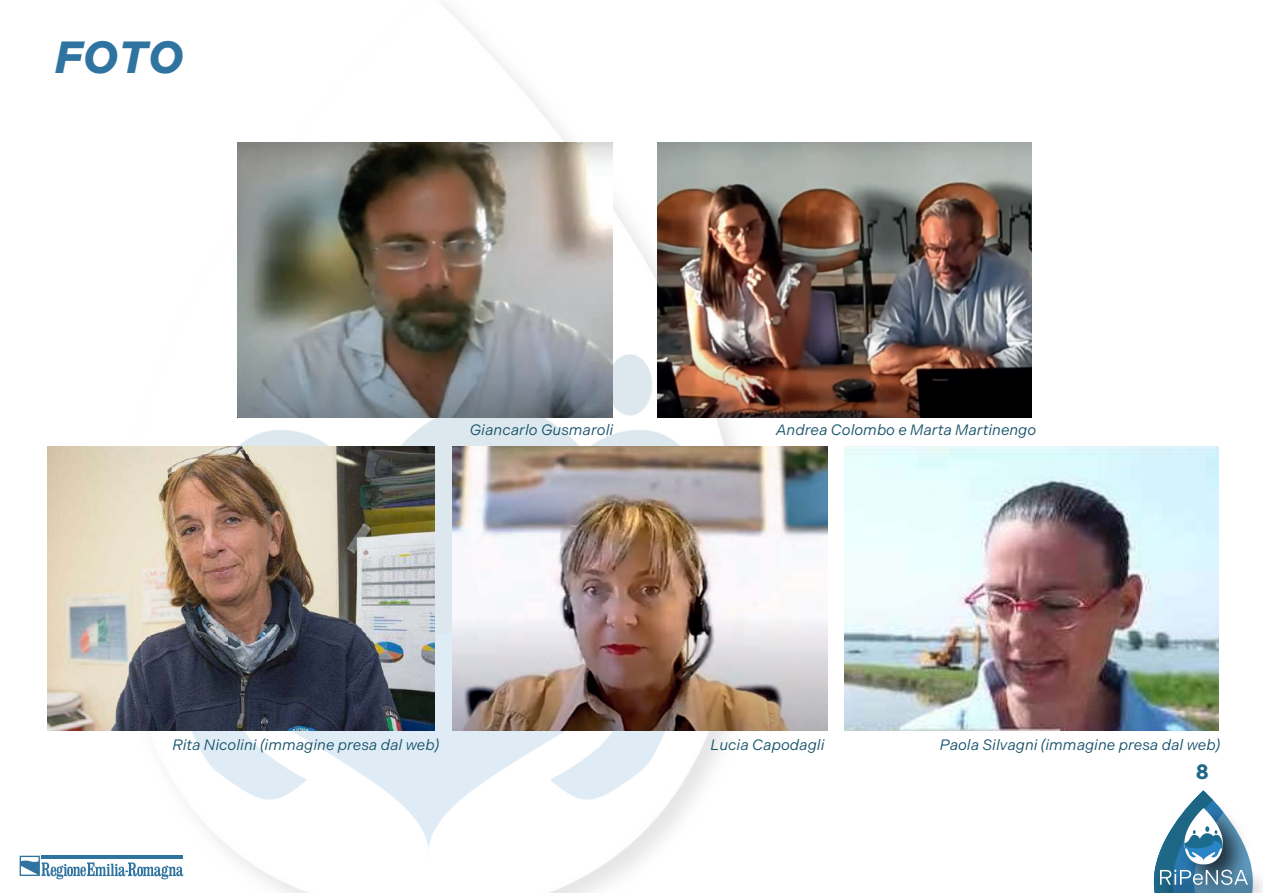
<style>
.page{position:relative;width:1263px;height:893px;background:#fff}
.page>*{position:absolute;margin:0;border:0;box-sizing:border-box;transform-origin:0 0}
.t1{font:italic 700 45px "Indivisible";color:#2f74a0}
.t2{font:700 20.7px "Indivisible";color:#206a88}
.t3{font:italic 15px "Indivisible";color:#16526a}
</style>
<div class="page">
<img style="left:19px;top:7px;width:965px;height:886px">
<svg style="left:20px;top:856px;width:163px;height:23px"></svg>
<img style="left:1196px;top:790px;width:14px;height:7px">
<img style="left:1153px;top:797px;width:110px;height:96px">
<img style="left:1160px;top:808px;width:87px;height:77px">
<img style="left:453px;top:447px;width:374px;height:284px">
<img style="left:238px;top:142px;width:374px;height:275px">
<img style="left:657px;top:142px;width:375px;height:275px">
<img style="left:47px;top:447px;width:388px;height:284px">
<img style="left:844px;top:447px;width:375px;height:284px">
<h1 class="t1" style="left:55px;top:31px;width:130px">FOTO</h1>
<p class="t3" style="left:470px;top:421px;width:145px">Giancarlo Gusmaroli</p>
<p class="t3" style="left:776px;top:421px;width:262px">Andrea Colombo e Marta Martinengo</p>
<p class="t3" style="left:172px;top:736px;width:268px">Rita Nicolini (immagine presa dal web)</p>
<p class="t3" style="left:710px;top:736px;width:115px">Lucia Capodagli</p>
<p class="t3" style="left:940px;top:736px;width:282px">Paola Silvagni (immagine presa dal web)</p>
<h2 class="t2" style="left:1196px;top:760px;width:15px">8</h2>
</div>
